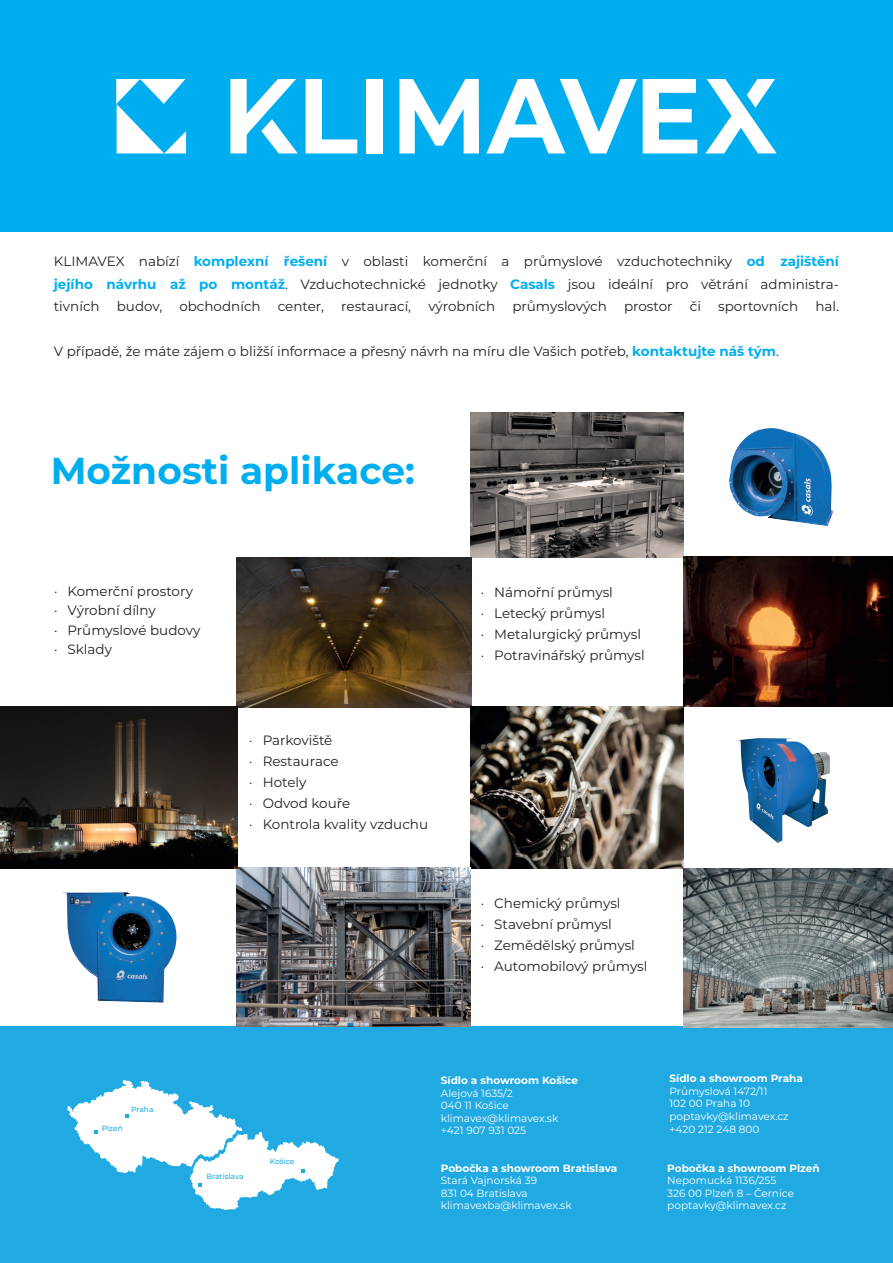
<style>
.page{position:relative;width:893px;height:1263px;background:#fff}
.page>*{position:absolute;margin:0;border:0;box-sizing:border-box;transform-origin:0 0}
.t1{font:700 37.5px "Montserrat";color:#00aeef}
.t2{font:13.5px/22.5px "Montserrat";color:#231f20;text-align:justify}
.Pobočka_a_showroom{font:10.5px "Montserrat";color:#fff}
.Pobočka_a_showroom-2{font:700 10.5px "Montserrat";color:#fff}
.Pobočka_a_showroom-3{font:700 10.5px "Montserrat";color:#fffef6}
.Styl_odstavce1{font:500 7.5px "Montserrat";color:#1fabe2}
.Styl_odstavce1-2{font:500 7.5px "Montserrat";color:#21aae1}
.Styl_odstavce1-3{font:500 7.5px "Montserrat";letter-spacing:-.005em;color:#23a8e0}
.s1{font-weight:700;color:#00aeef}
</style>
<div class="page">
<div style="left:0;top:0;width:893px;height:231px;background:#00aeef"></div>
<svg style="left:306px;top:79px;width:51px;height:74px"></svg>
<div style="left:366px;top:79px;width:17px;height:74px;background:#fff"></div>
<svg style="left:399px;top:79px;width:80px;height:74px"></svg>
<svg style="left:486px;top:79px;width:151px;height:74px"></svg>
<svg style="left:643px;top:79px;width:54px;height:74px"></svg>
<svg style="left:230px;top:79px;width:68px;height:74px"></svg>
<svg style="left:706px;top:79px;width:71px;height:74px"></svg>
<svg style="left:116px;top:79px;width:70px;height:74px"></svg>
<div style="left:0;top:1027px;width:893px;height:236px;background:#21aae1"></div>
<svg style="left:67px;top:1080px;width:272px;height:130px"></svg>
<img style="left:471px;top:412px;width:213px;height:146px">
<img style="left:236px;top:557px;width:235px;height:150px">
<img style="left:471px;top:707px;width:213px;height:162px">
<img style="left:237px;top:868px;width:234px;height:159px">
<img style="left:62px;top:892px;width:115px;height:111px">
<img style="left:729px;top:428px;width:105px;height:98px">
<img style="left:737px;top:738px;width:21px;height:53px">
<img style="left:684px;top:557px;width:209px;height:149px">
<img style="left:1px;top:707px;width:236px;height:161px">
<img style="left:683px;top:868px;width:210px;height:159px">
<p class="t2" style="left:54px;top:250px;width:787px">KLIMAVEX nabízí <span class="s1">komplexní řešení</span> v oblasti komerční a průmyslové vzduchotechniky <span class="s1">od zajištění jejího návrhu až po montáž</span>. Vzduchotechnické jednotky <span class="s1">Casals</span> jsou ideální pro větrání administra&shy;tivních</p>
<p class="t2" style="left:117px;top:295px;width:47px">budov,</p>
<p class="t2" style="left:179px;top:295px;width:83px">obchodních</p>
<p class="t2" style="left:278px;top:295px;width:48px">center,</p>
<p class="t2" style="left:341px;top:295px;width:71px">restaurací,</p>
<p class="t2" style="left:428px;top:295px;width:68px">výrobních</p>
<p class="t2" style="left:512px;top:295px;width:96px">průmyslových</p>
<p class="t2" style="left:624px;top:295px;width:50px">prostor</p>
<p class="t2" style="left:690px;top:295px;width:13px">či</p>
<p class="t2" style="left:718px;top:295px;width:82px">sportovních</p>
<p class="t2" style="left:815px;top:295px;width:25px">hal.</p>
<p class="t2" style="left:54px;top:340px;width:727px">V případě, že máte zájem o bližší informace a přesný návrh na míru dle Vašich potřeb, <span class="s1">kontaktujte náš tým</span>.</p>
<p class="t1" style="left:51px;top:443px;width:366px">Možnosti aplikace:</p>
<p class="t2" style="left:54px;top:579px;width:140px">· Komerční prostory</p>
<p class="t2" style="left:54px;top:599px;width:103px">· Výrobní dílny</p>
<p class="t2" style="left:54px;top:618px;width:148px">· Průmyslové budovy</p>
<p class="t2" style="left:54px;top:638px;width:60px">· Sklady</p>
<p class="t2" style="left:249px;top:728px;width:85px">· Parkoviště</p>
<p class="t2" style="left:249px;top:749px;width:91px">· Restaurace</p>
<p class="t2" style="left:249px;top:770px;width:59px">· Hotely</p>
<p class="t2" style="left:249px;top:791px;width:103px">· Odvod kouře</p>
<p class="t2" style="left:249px;top:812px;width:180px">· Kontrola kvality vzduchu</p>
<p class="t2" style="left:481px;top:580px;width:134px">· Námořní průmysl</p>
<p class="t2" style="left:481px;top:601px;width:126px">· Letecký průmysl</p>
<p class="t2" style="left:481px;top:622px;width:162px">· Metalurgický průmysl</p>
<p class="t2" style="left:481px;top:643px;width:166px">· Potravinářský průmysl</p>
<p class="t2" style="left:481px;top:891px;width:141px">· Chemický průmysl</p>
<p class="t2" style="left:481px;top:912px;width:133px">· Stavební průmysl</p>
<p class="t2" style="left:481px;top:933px;width:156px">· Zemědělský průmysl</p>
<p class="t2" style="left:481px;top:954px;width:168px">· Automobilový průmysl</p>
<p class="Styl_odstavce1-2" style="left:102px;top:1123px;width:23px">Plzeň</p>
<p class="Styl_odstavce1-3" style="left:131px;top:1104px;width:24px">Praha</p>
<p class="Styl_odstavce1" style="left:206px;top:1171px;width:39px">Bratislava</p>
<p class="Styl_odstavce1" style="left:270px;top:1156px;width:26px">Košice</p>
<p class="Pobočka_a_showroom-2" style="left:441px;top:1072px;width:139px">Sídlo a showroom Košice</p>
<p class="Pobočka_a_showroom" style="left:441px;top:1085px;width:73px">Alejová 1635/2</p>
<p class="Pobočka_a_showroom" style="left:441px;top:1098px;width:69px">040 11 Košice</p>
<p class="Pobočka_a_showroom" style="left:441px;top:1111px;width:119px">klimavex@klimavex.sk</p>
<p class="Pobočka_a_showroom" style="left:441px;top:1123px;width:87px">+421 907 931 025</p>
<p class="Pobočka_a_showroom-2" style="left:441px;top:1160px;width:178px">Pobočka a showroom Bratislava</p>
<p class="Pobočka_a_showroom" style="left:441px;top:1173px;width:98px">Stará Vajnorská 39</p>
<p class="Pobočka_a_showroom" style="left:441px;top:1186px;width:88px">831 04 Bratislava</p>
<p class="Pobočka_a_showroom" style="left:441px;top:1198px;width:132px">klimavexba@klimavex.sk</p>
<p class="Pobočka_a_showroom-2" style="left:669px;top:1071px;width:135px">Sídlo a showroom Praha</p>
<p class="Pobočka_a_showroom" style="left:669px;top:1084px;width:99px">Průmyslová 1472/11</p>
<p class="Pobočka_a_showroom" style="left:669px;top:1096px;width:82px">102 00 Praha 10</p>
<p class="Pobočka_a_showroom" style="left:669px;top:1109px;width:121px">poptavky@klimavex.cz</p>
<p class="Pobočka_a_showroom" style="left:669px;top:1122px;width:91px">+420 212 248 800</p>
<p class="Pobočka_a_showroom-3" style="left:667px;top:1160px;width:154px">Pobočka a showroom Plzeň</p>
<p class="Pobočka_a_showroom" style="left:667px;top:1173px;width:111px">Nepomucká 1136/255</p>
<p class="Pobočka_a_showroom" style="left:667px;top:1186px;width:128px">326 00 Plzeň 8 – Černice</p>
<p class="Pobočka_a_showroom" style="left:667px;top:1198px;width:121px">poptavky@klimavex.cz</p>
</div>
